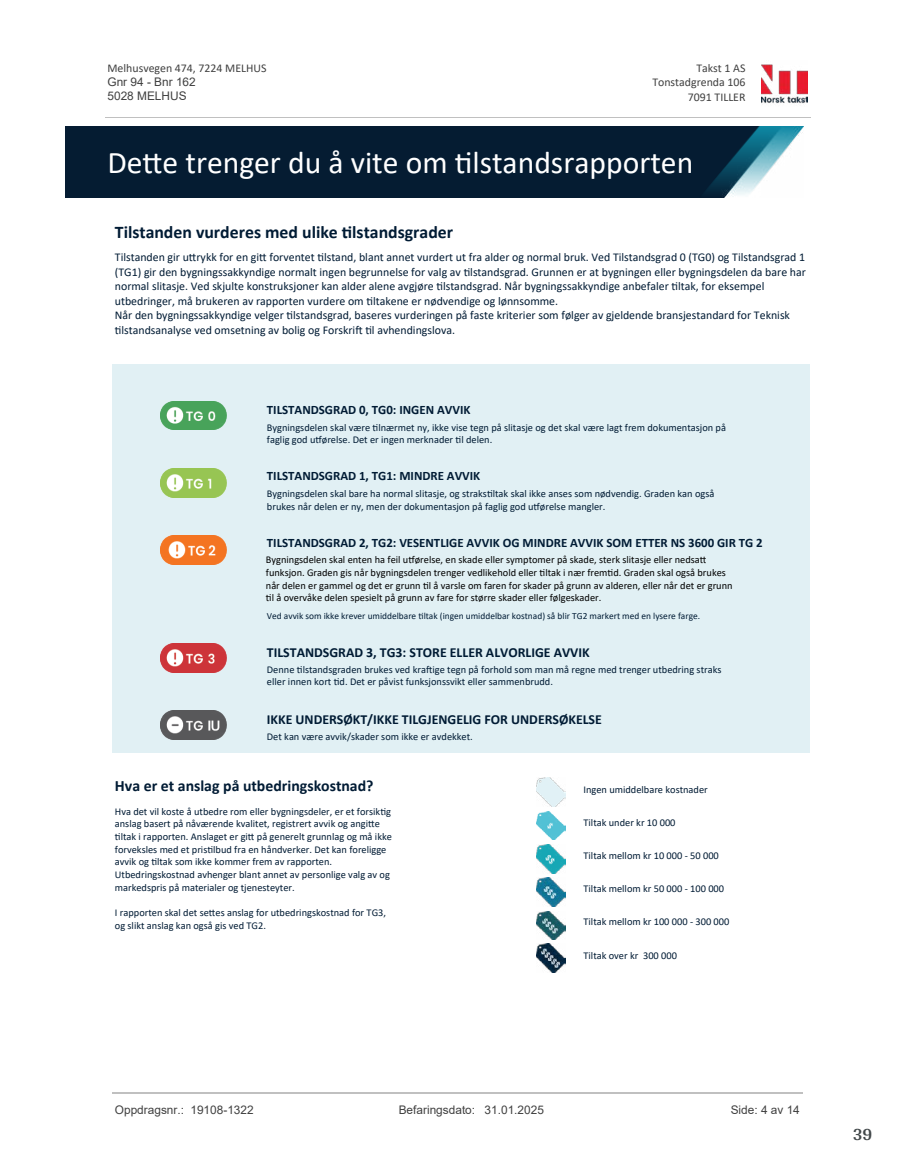
<style>
.page{position:relative;width:915px;height:1172px;background:#fff}
.page>*{position:absolute;margin:0;border:0;box-sizing:border-box;transform-origin:0 0}
.t1{font:31.65px "Calibri";color:#fff}
.t2{font:700 18px "Arya";color:#414749}
.t3{font:700 17.85px "Calibri";color:#001b34}
.t4{font:700 15.75px "Calibri";color:#001b34}
.t5{font:700 13.8px "Calibri";color:#001b34}
.t6{font:700 12.9px "Calibri";color:#001b34}
.t7{font:11.85px/14.4px "Calibri";color:#001b34}
.t8{font:11.85px/14.2px "Arial";color:#404040}
.t9{font:11.85px/14.5px "Calibri";color:#404040;text-align:right}
.t10{font:10.35px/12.6px "Calibri";color:#001b34}
.t11{font:10.35px/12.6px "Calibri";color:#000}
.t12{font:9.45px "Calibri";color:#001b34}
</style>
<div class="page">
<img style="left:65px;top:127px;width:738px;height:71px">
<div style="left:112px;top:364px;width:697px;height:388px;background:#e1f0f4"></div>
<img style="left:160px;top:401px;width:66px;height:29px">
<img style="left:160px;top:468px;width:66px;height:29px">
<img style="left:160px;top:536px;width:66px;height:28px">
<img style="left:160px;top:643px;width:66px;height:29px">
<img style="left:160px;top:710px;width:66px;height:29px">
<img style="left:536px;top:778px;width:29px;height:28px">
<img style="left:536px;top:811px;width:29px;height:29px">
<img style="left:536px;top:845px;width:29px;height:28px">
<img style="left:536px;top:877px;width:29px;height:29px">
<img style="left:536px;top:911px;width:29px;height:29px">
<img style="left:536px;top:944px;width:29px;height:28px">
<img style="left:761px;top:64px;width:46px;height:40px">
<hr style="left:105px;top:117px;width:704px;height:1px;background:#c0c0c0">
<hr style="left:112px;top:1093px;width:690px;height:1px;background:#c0c0c0">
<p class="t9" style="left:107px;top:60px;width:161px">Melhusvegen 474, 7224 MELHUS</p>
<p class="t8" style="left:107px;top:74px;width:90px">Gnr 94 - Bnr 162<br>5028 MELHUS</p>
<p class="t9" style="left:652px;top:60px;width:95px">Takst 1 AS<br>Tonstadgrenda 106<br>7091 TILLER</p>
<h1 class="t1" style="left:107px;top:141px;width:587px">De琀琀e trenger du å vite om 琀椀lstandsrapporten</h1>
<h3 class="t3" style="left:115px;top:220px;width:339px">Tilstanden vurderes med ulike 琀椀lstandsgrader</h3>
<p class="t7" style="left:115px;top:250px;width:692px">Tilstanden gir u琀琀rykk for en gi琀琀 forventet 琀椀lstand, blant annet vurdert ut fra alder og normal bruk. Ved Tilstandsgrad 0 (TG0) og Tilstandsgrad 1 (TG1) gir den bygningssakkyndige normalt ingen begrunnelse for valg av 琀椀lstandsgrad. Grunnen er at bygningen eller bygningsdelen da bare har normal slitasje. Ved skjulte konstruksjoner kan alder alene avgjøre 琀椀lstandsgrad. Når bygningssakkyndige anbefaler 琀椀ltak, for eksempel utbedringer, må brukeren av rapporten vurdere om 琀椀ltakene er nødvendige og lønnsomme.<br>Når den bygningssakkyndige velger 琀椀lstandsgrad, baseres vurderingen på faste kriterier som følger av gjeldende bransjestandard for Teknisk<br>琀椀lstandsanalyse ved omsetning av bolig og Forskri昀琀 琀椀l avhendingslova.</p>
<p class="t6" style="left:267px;top:401px;width:205px">TILSTANDSGRAD 0, TG0: INGEN AVVIK</p>
<p class="t10" style="left:267px;top:421px;width:460px">Bygningsdelen skal være 琀椀lnærmet ny, ikke vise tegn på slitasje og det skal være lagt frem dokumentasjon på faglig god u琀昀ørelse. Det er ingen merknader 琀椀l delen.</p>
<p class="t6" style="left:267px;top:467px;width:215px">TILSTANDSGRAD 1, TG1: MINDRE AVVIK</p>
<p class="t10" style="left:267px;top:487px;width:449px">Bygningsdelen skal bare ha normal slitasje, og straks琀椀ltak skal ikke anses som nødvendig. Graden kan også brukes når delen er ny, men der dokumentasjon på faglig god u琀昀ørelse mangler.</p>
<p class="t6" style="left:267px;top:533px;width:497px">TILSTANDSGRAD 2, TG2: VESENTLIGE AVVIK OG MINDRE AVVIK SOM ETTER NS 3600 GIR TG 2</p>
<p class="t11" style="left:266px;top:553px;width:468px">Bygningsdelen skal enten ha feil u琀昀ørelse, en skade eller symptomer på skade, sterk slitasje eller nedsa琀琀funksjon. Graden gis når bygningsdelen trenger vedlikehold eller 琀椀ltak i nær frem琀椀d. Graden skal også brukes når delen er gammel og det er grunn 琀椀l å varsle om faren for skader på grunn av alderen, eller når det er grunn琀椀l å overvåke delen spesielt på grunn av fare for større skader eller følgeskader.</p>
<p class="t12" style="left:267px;top:610px;width:434px">Ved avvik som ikke krever umiddelbare 琀椀ltak (ingen umiddelbar kostnad) så blir TG2 markert med en lysere farge.</p>
<h3 class="t5" style="left:267px;top:642px;width:324px">TILSTANDSGRAD 3, TG3: STORE ELLER ALVORLIGE AVVIK</h3>
<p class="t10" style="left:267px;top:662px;width:456px">Denne 琀椀lstandsgraden brukes ved kra昀琀ige tegn på forhold som man må regne med trenger utbedring straks eller innen kort 琀椀d. Det er påvist funksjonssvikt eller sammenbrudd.</p>
<h3 class="t5" style="left:267px;top:710px;width:336px">IKKE UNDERSØKT/IKKE TILGJENGELIG FOR UNDERSØKELSE</h3>
<p class="t10" style="left:267px;top:730px;width:207px">Det kan være avvik/skader som ikke er avdekket.</p>
<h3 class="t4" style="left:115px;top:775px;width:260px">Hva er et anslag på utbedringskostnad?</h3>
<p class="t10" style="left:115px;top:805px;width:278px">Hva det vil koste å utbedre rom eller bygningsdeler, er et forsik琀椀g anslag basert på nåværende kvalitet, registrert avvik og angi琀琀e<br>琀椀ltak i rapporten. Anslaget er gi琀琀 på generelt grunnlag og må ikke forveksles med et pris琀椀lbud fra en håndverker. Det kan foreligge avvik og 琀椀ltak som ikke kommer frem av rapporten.<br>Utbedringskostnad avhenger blant annet av personlige valg av og markedspris på materialer og tjenesteyter.</p>
<p class="t10" style="left:115px;top:906px;width:272px">I rapporten skal det se琀琀es anslag for utbedringskostnad for TG3, og slikt anslag kan også gis ved TG2.</p>
<p class="t10" style="left:583px;top:783px;width:126px">Ingen umiddelbare kostnader</p>
<p class="t10" style="left:583px;top:816px;width:93px">Tiltak under kr 10 000</p>
<p class="t10" style="left:583px;top:849px;width:137px">Tiltak mellom kr 10 000 - 50 000</p>
<p class="t10" style="left:583px;top:882px;width:142px">Tiltak mellom kr 50 000 - 100 000</p>
<p class="t10" style="left:583px;top:915px;width:147px">Tiltak mellom kr 100 000 - 300 000</p>
<p class="t10" style="left:583px;top:949px;width:95px">Tiltak over kr 300 000</p>
<p class="t8" style="left:115px;top:1102px;width:140px">Oppdragsnr.: 19108-1322</p>
<p class="t8" style="left:398px;top:1102px;width:147px">Befaringsdato: 31.01.2025</p>
<p class="t8" style="left:730px;top:1102px;width:71px">Side: 4 av 14</p>
<h2 class="t2" style="left:852px;top:1123px;width:21px">39</h2>
</div>
